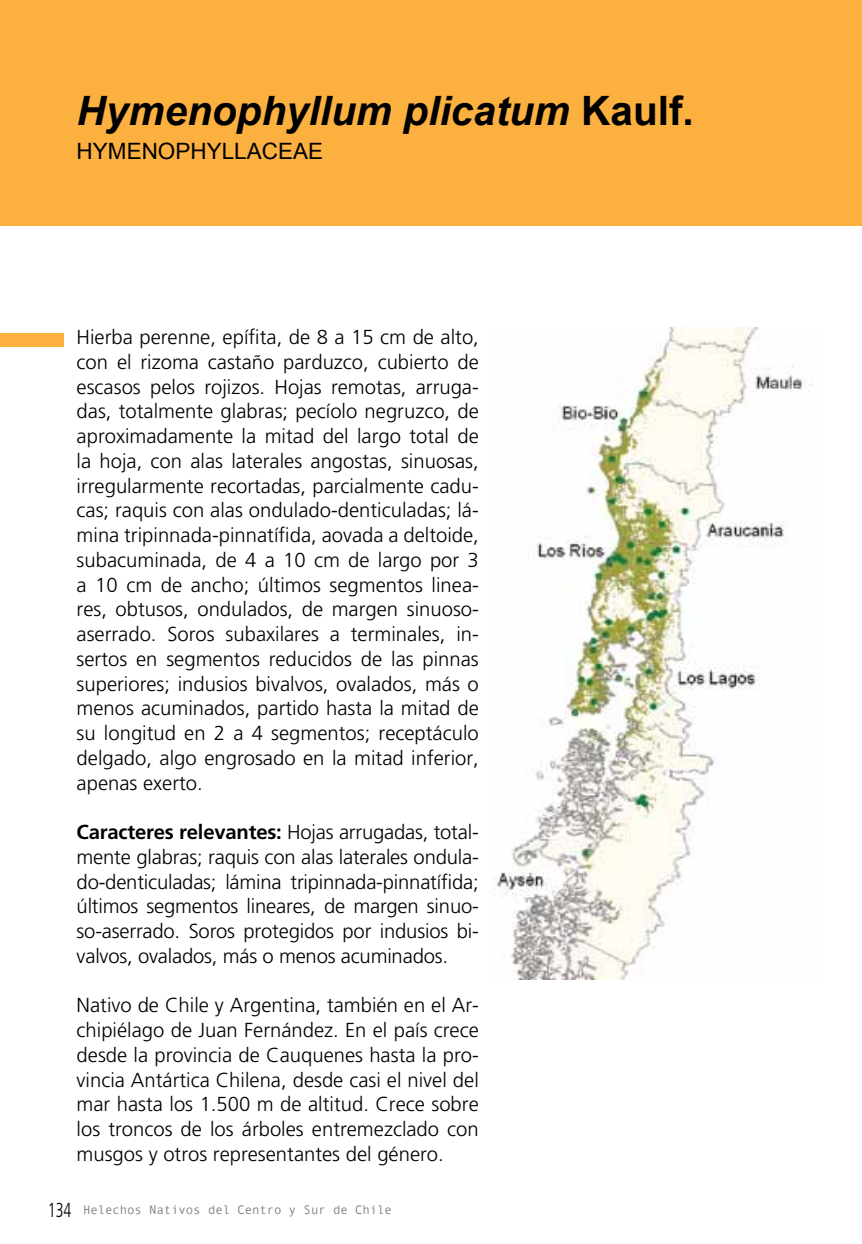
<style>
.page{position:relative;width:862px;height:1244px;background:#fff}
.page>*{position:absolute;margin:0;border:0;box-sizing:border-box;transform-origin:0 0}
.t1{font:italic 700 40.5px "Arial";color:#000}
.t2{font:22.5px "Arial";color:#000}
.t3{font:300 20.25px/24.8px "Frutiger LT Std";color:#000;text-align:justify}
.t4{font:300 condensed 20.25px "Frutiger LT Std";color:#000;scale:.81 1}
.t5{font:12.38px "Andale Mono";letter-spacing:-.01em;color:#808285}
.s1{font-style:normal}
.s2{font-weight:700}
</style>
<div class="page">
<div style="left:0;top:0;width:861px;height:226px;background:#fbb040"></div>
<div style="left:0;top:333px;width:64px;height:14px;background:#fbb040"></div>
<img style="left:494px;top:327px;width:318px;height:653px">
<h1 class="t1" style="left:77px;top:88px;width:618px">Hymenophyllum plicatum <span class="s1">Kaulf.</span></h1>
<p class="t2" style="left:77px;top:138px;width:248px">HYMENOPHYLLACEAE</p>
<p class="t3" style="left:77px;top:325px;width:403px">Hierba perenne, epífita, de 8 a 15 cm de alto, con el rizoma castaño parduzco, cubierto de escasos pelos rojizos. Hojas remotas, arruga&shy;das, totalmente glabras; pecíolo negruzco, de aproximadamente la mitad del largo total de la hoja, con alas laterales angostas, sinuosas, irregularmente recortadas, parcialmente cadu&shy;cas; raquis con alas ondulado-denticuladas; lá&shy;mina tripinnada-pinnatífida, aovada a deltoide, subacuminada, de 4 a 10 cm de largo por 3 a 10 cm de ancho; últimos segmentos linea&shy;res, obtusos, ondulados, de margen sinuoso&shy;aserrado. Soros subaxilares a terminales, in&shy;sertos en segmentos reducidos de las pinnas superiores; indusios bivalvos, ovalados, más o menos acuminados, partido hasta la mitad de su longitud en 2 a 4 segmentos; receptáculo delgado, algo engrosado en la mitad inferior, apenas exerto.</p>
<p class="t3" style="left:77px;top:820px;width:403px"><span class="s2">Caracteres relevantes:</span> Hojas arrugadas, total&shy;mente glabras; raquis con alas laterales ondula&shy;do-denticuladas; lámina tripinnada-pinnatífida; últimos segmentos lineares, de margen sinuo&shy;so-aserrado. Soros protegidos por indusios bi&shy;valvos, ovalados, más o menos acuminados.</p>
<p class="t3" style="left:77px;top:993px;width:403px">Nativo de Chile y Argentina, también en el Ar&shy;chipiélago de Juan Fernández. En el país crece desde la provincia de Cauquenes hasta la pro&shy;vincia Antártica Chilena, desde casi el nivel del mar hasta los 1.500 m de altitud. Crece sobre los troncos de los árboles entremezclado con musgos y otros representantes del género.</p>
<p class="t4" style="left:48px;top:1198px;width:31px">134</p>
<p class="t5" style="left:83px;top:1202px;width:310px">Helechos Nativos del Centro y Sur de Chile</p>
</div>
